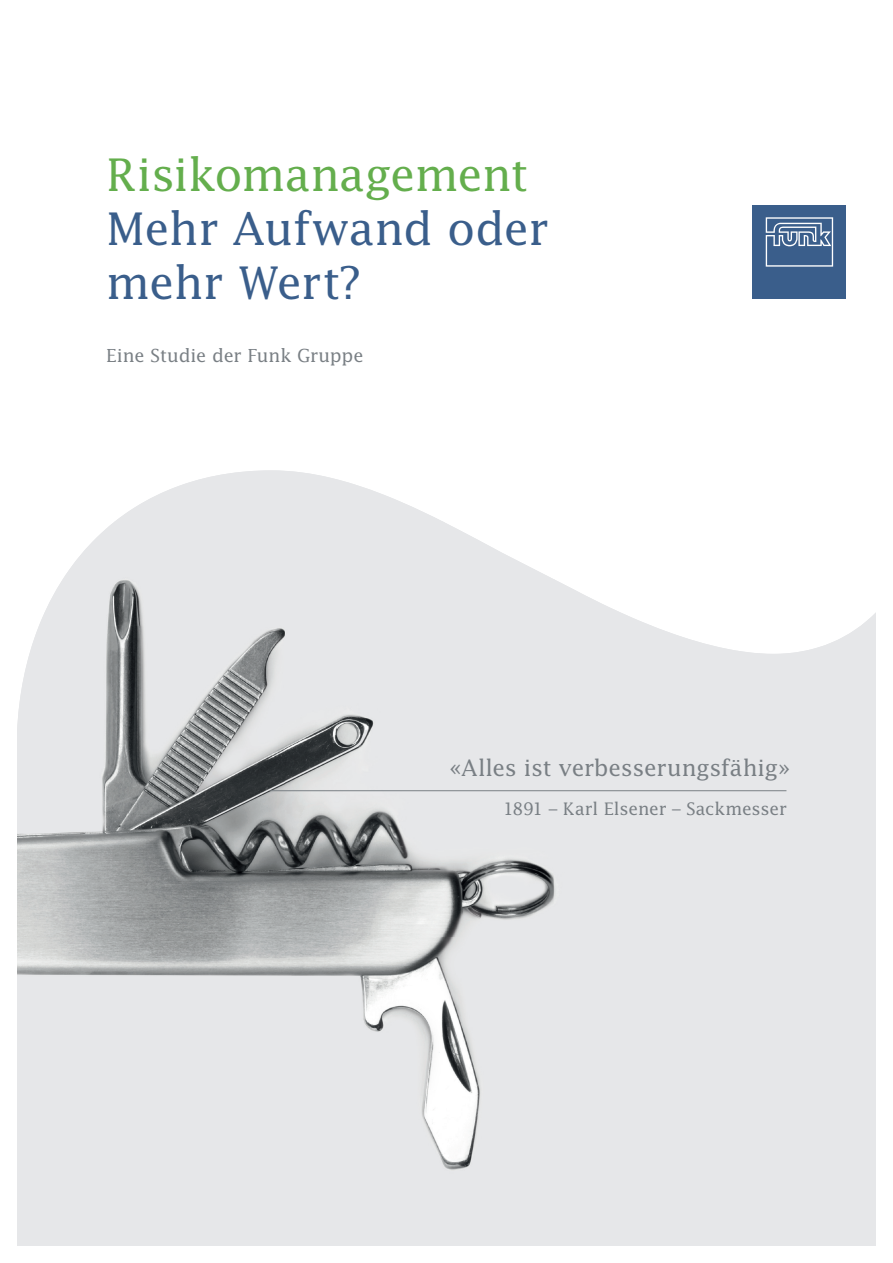
<style>
.page{position:relative;width:893px;height:1263px;background:#fff}
.page>*{position:absolute;margin:0;border:0;box-sizing:border-box;transform-origin:0 0}
.t1{font:45px/54px "Lucida";letter-spacing:-.015em;color:#3a5e8b}
.t2{font:45px "Lucida";letter-spacing:-.015em;color:#64ae4d}
.t3{font:22.5px "Lucida";letter-spacing:-.01em;color:#797f84}
.t4{font:18px "Lucida";letter-spacing:-.01em;color:#797f84}
.t5{font:17.25px "Lucida";letter-spacing:-.005em;color:#797f84}
</style>
<div class="page">
<img style="left:17px;top:625px;width:805px;height:621px">
<img style="left:39px;top:522px;width:515px;height:104px">
<img style="left:554px;top:579px;width:97px;height:47px">
<hr style="left:270px;top:790px;width:516px;height:1px;background:#797f84">
<div style="left:753px;top:205px;width:93px;height:94px;background:#3a5e8b"></div>
<svg style="left:766px;top:217px;width:67px;height:50px"></svg>
<h1 class="t2" style="left:106px;top:147px;width:424px">Risikomanagement</h1>
<h1 class="t1" style="left:106px;top:200px;width:444px">Mehr Aufwand oder mehr Wert?</h1>
<p class="t4" style="left:106px;top:344px;width:259px">Eine Studie der Funk Gruppe</p>
<p class="t3" style="left:449px;top:754px;width:343px">«Alles ist verbesserungsfähig»</p>
<p class="t5" style="left:503px;top:798px;width:285px">1891 – Karl Elsener – Sackmesser</p>
</div>
